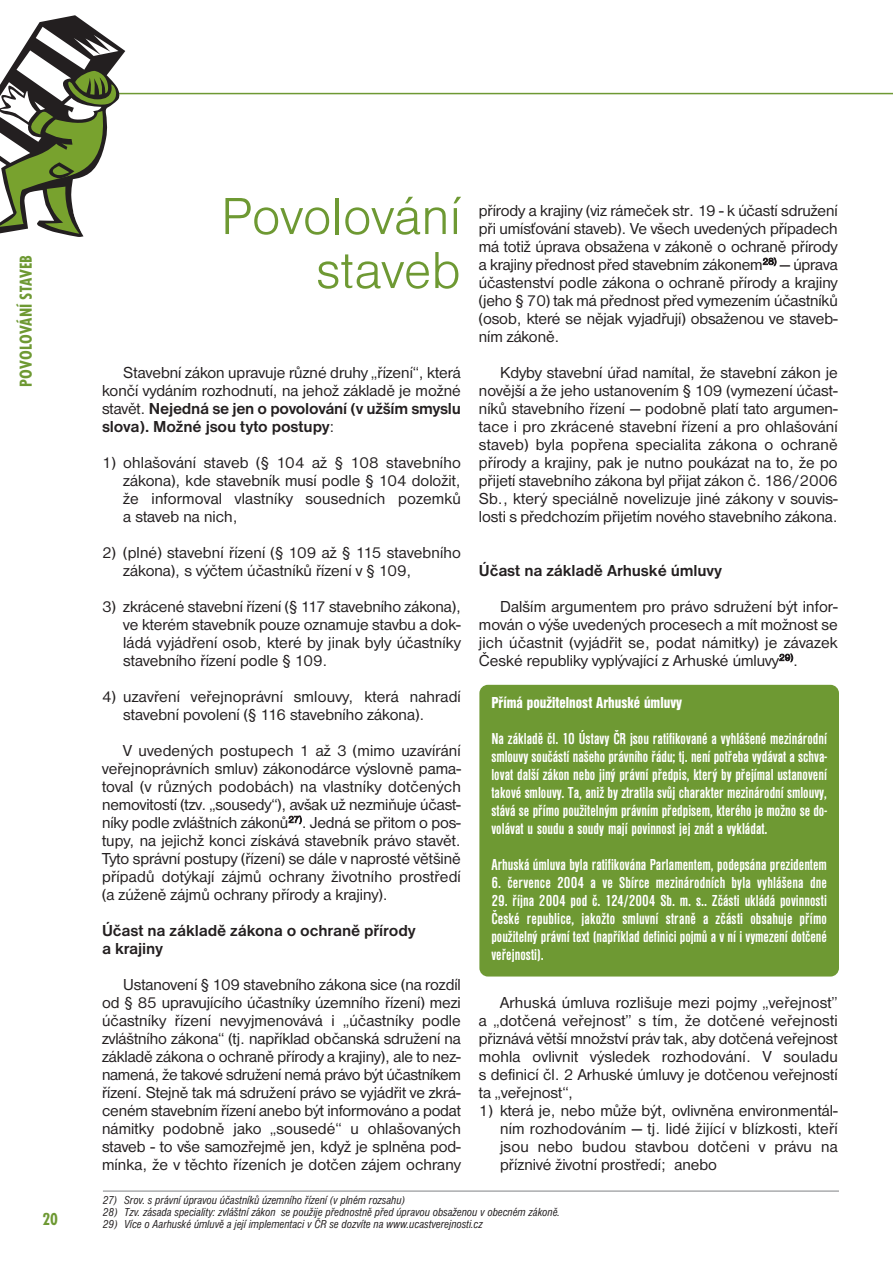
<style>
.page{position:relative;width:893px;height:1263px;background:#fff}
.page>*{position:absolute;margin:0;border:0;box-sizing:border-box;transform-origin:0 0}
.t1{font:300 54px/54px "Nimbus San DCE";letter-spacing:-.005em;color:#6e9933;text-align:right}
.t2{font:700 condensed 18px "Futura TOT";letter-spacing:.015em;color:#6e9933}
.t3{font:16.5px/18px "Nimbus San DCE";color:#231f20;text-align:justify}
.t4{font:16.5px/18px "Nimbus San DCE Bol Con";color:#fff;text-align:justify}
.t5{font:700 16.5px/18px "Nimbus San DCE";letter-spacing:-.005em;color:#231f20}
.t6{font:16.5px "Nimbus San DCE Bla Con";color:#fff}
.t7{font:12px "Nimbus San DCE Reg Con Ita";color:#231f20}
.s1{font-weight:700}
</style>
<div class="page">
<hr style="left:0;top:93px;width:893px;height:1px;background:#6e9933">
<svg style="left:0;top:15px;width:125px;height:222px"></svg>
<hr style="left:103px;top:1191px;width:736px;height:1px;background:#808284">
<div style="left:479px;top:685px;width:360px;height:291px;background:#6e9933;border-radius:9px"></div>
<p class="t2" style="left:20px;top:387px;width:133px;rotate:-90deg">POVOLOVÁNÍ STAVEB</p>
<p class="t2" style="left:43px;top:1213px;width:17px">20</p>
<h1 class="t1" style="left:221px;top:194px;width:241px">Povolování staveb</h1>
<p class="t3" style="left:102px;top:365px;width:360px;text-indent:21px">Stavební zákon upravuje různé druhy „řízení“, která končí vydáním rozhodnutí, na jehož základě je možné stavět. <span class="s1">Nejedná se jen o povolování (v užším smyslu slova). Možné jsou tyto postupy</span>:</p>
<p class="t3" style="left:123px;top:455px;width:339px;text-indent:-21px">1) ohlašování staveb (§ 104 až § 108 stavebního zákona), kde stavebník musí podle § 104 doložit, že informoval vlastníky sousedních pozemků a staveb na nich,</p>
<p class="t3" style="left:123px;top:545px;width:339px;text-indent:-21px">2) (plné) stavební řízení (§ 109 až § 115 stavebního zákona), s výčtem účastníků řízení v § 109,</p>
<p class="t3" style="left:123px;top:599px;width:339px;text-indent:-21px">3) zkrácené stavební řízení (§ 117 stavebního zákona), ve kterém stavebník pouze oznamuje stavbu a dok&shy;ládá vyjádření osob, které by jinak byly účastníky stavebního řízení podle § 109.</p>
<p class="t3" style="left:123px;top:689px;width:339px;text-indent:-21px">4) uzavření veřejnoprávní smlouvy, která nahradí stavební povolení (§ 116 stavebního zákona).</p>
<p class="t3" style="left:102px;top:743px;width:360px;text-indent:21px">V uvedených postupech 1 až 3 (mimo uzavírání veřejnoprávních smluv) zákonodárce výslovně pama&shy;toval (v různých podobách) na vlastníky dotčených nemovitostí (tzv. „sousedy“), avšak už nezmiňuje účast&shy;níky podle zvláštních zákonů<sup>27)</sup>. Jedná se přitom o pos&shy;tupy, na jejichž konci získává stavebník právo stavět.<br>Tyto správní postupy (řízení) se dále v naprosté většině případů dotýkají zájmů ochrany životního prostředí (a zúženě zájmů ochrany přírody a krajiny).</p>
<p class="t5" style="left:102px;top:923px;width:315px">Účast na základě zákona o ochraně přírody a krajiny</p>
<p class="t3" style="left:102px;top:977px;width:360px;text-indent:21px">Ustanovení § 109 stavebního zákona sice (na rozdíl od § 85 upravujícího účastníky územního řízení) mezi účastníky řízení nevyjmenovává i „účastníky podle zvláštního zákona“ (tj. například občanská sdružení na základě zákona o ochraně přírody a krajiny), ale to nez&shy;namená, že takové sdružení nemá právo být účastníkem řízení. Stejně tak má sdružení právo se vyjádřit ve zkrá&shy;ceném stavebním řízení anebo být informováno a podat námitky podobně jako „sousedé“ u ohlašovaných staveb - to vše samozřejmě jen, když je splněna pod&shy;mínka, že v těchto řízeních je dotčen zájem ochrany</p>
<p class="t3" style="left:479px;top:203px;width:360px">přírody a krajiny (viz rámeček str. 19 - k účastí sdružení při umísťování staveb). Ve všech uvedených případech má totiž úprava obsažena v zákoně o ochraně přírody a krajiny přednost před stavebním zákonem<sup>28)</sup> — úprava účastenství podle zákona o ochraně přírody a krajiny (jeho § 70) tak má přednost před vymezením účastníků (osob, které se nějak vyjadřují) obsaženou ve staveb&shy;ním zákoně.</p>
<p class="t3" style="left:479px;top:365px;width:360px;text-indent:21px">Kdyby stavební úřad namítal, že stavební zákon je novější a že jeho ustanovením § 109 (vymezení účast&shy;níků stavebního řízení — podobně platí tato argumen&shy;tace i pro zkrácené stavební řízení a pro ohlašování staveb) byla popřena specialita zákona o ochraně přírody a krajiny, pak je nutno poukázat na to, že po přijetí stavebního zákona byl přijat zákon č. 186/2006<br>Sb., který speciálně novelizuje jiné zákony v souvis&shy;losti s předchozím přijetím nového stavebního zákona.</p>
<p class="t5" style="left:479px;top:563px;width:245px">Účast na základě Arhuské úmluvy</p>
<p class="t3" style="left:479px;top:599px;width:360px;text-indent:21px">Dalším argumentem pro právo sdružení být infor&shy;mován o výše uvedených procesech a mít možnost se jich účastnit (vyjádřit se, podat námitky) je závazek České republiky vyplývající z Arhuské úmluvy<sup>29)</sup>.</p>
<p class="t6" style="left:491px;top:697px;width:192px">Přímá použitelnost Arhuské úmluvy</p>
<p class="t4" style="left:491px;top:730px;width:337px">Na základě čl. 10 Ústavy ČR jsou ratifikované a vyhlášené mezinárodní smlouvy součástí našeho právního řádu; tj. není potřeba vydávat a schva&shy;lovat další zákon nebo jiný právní předpis, který by přejímal ustanovení takové smlouvy. Ta, aniž by ztratila svůj charakter mezinárodní smlouvy, stává se přímo použitelným právním předpisem, kterého je možno se do&shy;volávat u soudu a soudy mají povinnost jej znát a vykládat.</p>
<p class="t4" style="left:491px;top:856px;width:337px">Arhuská úmluva byla ratifikována Parlamentem, podepsána prezidentem</p>
<p class="t4" style="left:491px;top:874px;width:337px">6. července 2004 a ve Sbírce mezinárodních byla vyhlášena dne</p>
<p class="t4" style="left:491px;top:892px;width:337px">29. října 2004 pod č. 124/2004 Sb. m. s.. Zčásti ukládá povinnosti České republice, jakožto smluvní straně a zčásti obsahuje přímo použitelný právní text (například definici pojmů a v ní i vymezení dotčené veřejnosti).</p>
<p class="t3" style="left:479px;top:995px;width:360px;text-indent:21px">Arhuská úmluva rozlišuje mezi pojmy „veřejnost” a „dotčená veřejnost” s tím, že dotčené veřejnosti přiznává větší množství práv tak, aby dotčená veřejnost mohla ovlivnit výsledek rozhodování. V souladu s definicí čl. 2 Arhuské úmluvy je dotčenou veřejností ta „veřejnost“,</p>
<p class="t3" style="left:500px;top:1103px;width:339px;text-indent:-21px">1) která je, nebo může být, ovlivněna environmentál&shy;ním rozhodováním — tj. lidé žijící v blízkosti, kteří jsou nebo budou stavbou dotčeni v právu na příznivé životní prostředí; anebo</p>
<p class="t7" style="left:103px;top:1196px;width:304px">27) Srov. s právní úpravou účastníků územního řízení (v plném rozsahu)</p>
<p class="t7" style="left:103px;top:1208px;width:458px">28) Tzv. zásada speciality: zvláštní zákon se použije přednostně před úpravou obsaženou v obecném zákoně.</p>
<p class="t7" style="left:103px;top:1220px;width:381px">29) Více o Aarhuské úmluvě a její implementaci v ČR se dozvíte na www.ucastverejnosti.cz</p>
</div>
